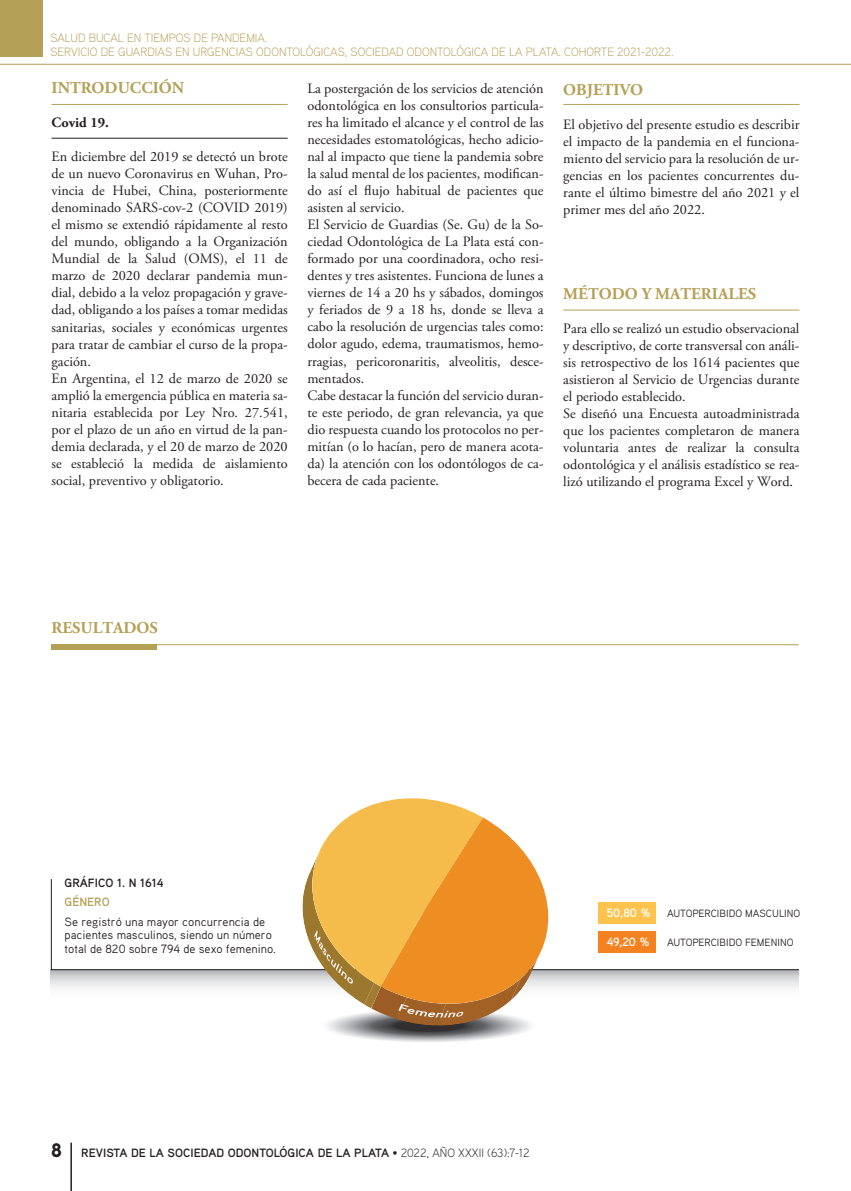
<style>
.page{position:relative;width:851px;height:1191px;background:#fff}
.page>*{position:absolute;margin:0;border:0;box-sizing:border-box;transform-origin:0 0}
.t1{font:700 16.5px "Adobe Garamond Pro";color:#b5a057}
.t2{font:14.25px/17.1px "Adobe Garamond Pro";color:#231f20}
.t3{font:700 14.25px "Adobe Garamond Pro";color:#231f20}
.t4{font:300 12px/14.4px "Aaux Pro";color:#b5a057}
.t5{font:12px/13.5px "Aaux Pro";color:#231f20}
.t6{font:700 12px "Aaux Pro";color:#231f20}
.t7{font:700 12px "Aaux Pro";letter-spacing:-.01em;color:#fff}
.t8{font:700 12px "Aaux Pro";color:#b5a057}
.t9{font:10.5px "Aaux Pro";color:#231f20}
.s1{font-weight:900;font-size:19.5px}
.s2{font-weight:300}
</style>
<div class="page">
<hr style="left:0;top:64px;width:850px;height:1px;background:#b5a057">
<div style="left:0;top:0;width:43px;height:57px;background:#b5a057"></div>
<hr style="left:70px;top:1142px;width:2px;height:48px;background:#231f20">
<hr style="left:52px;top:104px;width:236px;height:1px;background:#b5a057">
<hr style="left:52px;top:644px;width:746px;height:1px;background:#b5a057">
<hr style="left:563px;top:104px;width:236px;height:1px;background:#b5a057">
<hr style="left:563px;top:310px;width:236px;height:1px;background:#b5a057">
<hr style="left:52px;top:138px;width:236px;height:1px;background:#231f20">
<svg style="left:51px;top:970px;width:747px;height:18px"></svg>
<svg style="left:51px;top:879px;width:748px;height:91px"></svg>
<svg style="left:289px;top:798px;width:276px;height:244px"></svg>
<div style="left:52px;top:644px;width:104px;height:6px;background:#b5a057"></div>
<p class="t4" style="left:50px;top:30px;width:624px">SALUD BUCAL EN TIEMPOS DE PANDEMIA.<br>SERVICIO DE GUARDIAS EN URGENCIAS ODONTOLÓGICAS, SOCIEDAD ODONTOLÓGICA DE LA PLATA. COHORTE 2021-2022.</p>
<p class="t1" style="left:563px;top:80px;width:81px">OBJETIVO</p>
<p class="t2" style="left:563px;top:116px;width:237px;text-align:justify">El objetivo del presente estudio es describir el impacto de la pandemia en el funciona&shy;miento del servicio para la resolución de ur&shy;gencias en los pacientes concurrentes du&shy;rante el último bimestre del año 2021 y el primer mes del año 2022.</p>
<p class="t1" style="left:52px;top:78px;width:134px">INTRODUCCIÓN</p>
<p class="t3" style="left:52px;top:114px;width:59px">Covid 19.</p>
<p class="t2" style="left:52px;top:149px;width:238px">En diciembre del 2019 se detectó un brote de un nuevo Coronavirus en Wuhan, Pro&shy;vincia de Hubei, China, posteriormente denominado SARS-cov-2 (COVID 2019) el mismo se extendió rápidamente al resto del mundo, obligando a la Organización Mundial de la Salud (OMS), el 11 de marzo de 2020 declarar pandemia mun&shy;dial, debido a la veloz propagación y grave&shy;dad, obligando a los países a tomar medidas sanitarias, sociales y económicas urgentes para tratar de cambiar el curso de la propa&shy;gación.<br>En Argentina, el 12 de marzo de 2020 se amplió la emergencia pública en materia sa&shy;nitaria establecida por Ley Nro. 27.541, por el plazo de un año en virtud de la pan&shy;demia declarada, y el 20 de marzo de 2020 se estableció la medida de aislamiento social, preventivo y obligatorio.</p>
<p class="t2" style="left:307px;top:80px;width:238px">La postergación de los servicios de atención odontológica en los consultorios particula&shy;res ha limitado el alcance y el control de las necesidades estomatológicas, hecho adicio&shy;nal al impacto que tiene la pandemia sobre la salud mental de los pacientes, modifican&shy;do así el flujo habitual de pacientes que asisten al servicio.<br>El Servicio de Guardias (Se. Gu) de la So&shy;ciedad Odontológica de La Plata está con&shy;formado por una coordinadora, ocho resi&shy;dentes y tres asistentes. Funciona de lunes a viernes de 14 a 20 hs y sábados, domingos y feriados de 9 a 18 hs, donde se lleva a cabo la resolución de urgencias tales como: dolor agudo, edema, traumatismos, hemo&shy;rragias, pericoronaritis, alveolitis, desce&shy;mentados.<br>Cabe destacar la función del servicio duran&shy;te este periodo, de gran relevancia, ya que dio respuesta cuando los protocolos no per&shy;mitían (o lo hacían, pero de manera acota&shy;da) la atención con los odontólogos de ca&shy;becera de cada paciente.</p>
<p class="t1" style="left:563px;top:284px;width:194px">MÉTODO Y MATERIALES</p>
<p class="t2" style="left:563px;top:320px;width:238px">Para ello se realizó un estudio observacional y descriptivo, de corte transversal con análi&shy;sis retrospectivo de los 1614 pacientes que asistieron al Servicio de Urgencias durante el periodo establecido.<br>Se diseñó una Encuesta autoadministrada que los pacientes completaron de manera voluntaria antes de realizar la consulta odontológica y el análisis estadístico se rea&shy;lizó utilizando el programa Excel y Word.</p>
<p class="t1" style="left:52px;top:618px;width:108px">RESULTADOS</p>
<p class="t6" style="left:65px;top:875px;width:100px">GRÁFICO 1. N 1614</p>
<p class="t8" style="left:65px;top:894px;width:47px">GÉNERO</p>
<p class="t5" style="left:65px;top:914px;width:213px">Se registró una mayor concurrencia de pacientes masculinos, siendo un número total de 820 sobre 794 de sexo femenino.</p>
<p class="t6" style="left:51px;top:1145px;width:480px"><span class="s1">8</span> REVISTA DE LA SOCIEDAD ODONTOLÓGICA DE LA PLATA <span class="s2">• 2022, AÑO XXXII (63):7-12</span></p>
<p class="t7" style="left:606px;top:905px;width:45px">50,80 %</p>
<p class="t7" style="left:606px;top:934px;width:44px">49,20 %</p>
<p class="t9" style="left:667px;top:906px;width:135px">AUTOPERCIBIDO MASCULINO</p>
<p class="t9" style="left:667px;top:935px;width:128px">AUTOPERCIBIDO FEMENINO</p>
</div>
